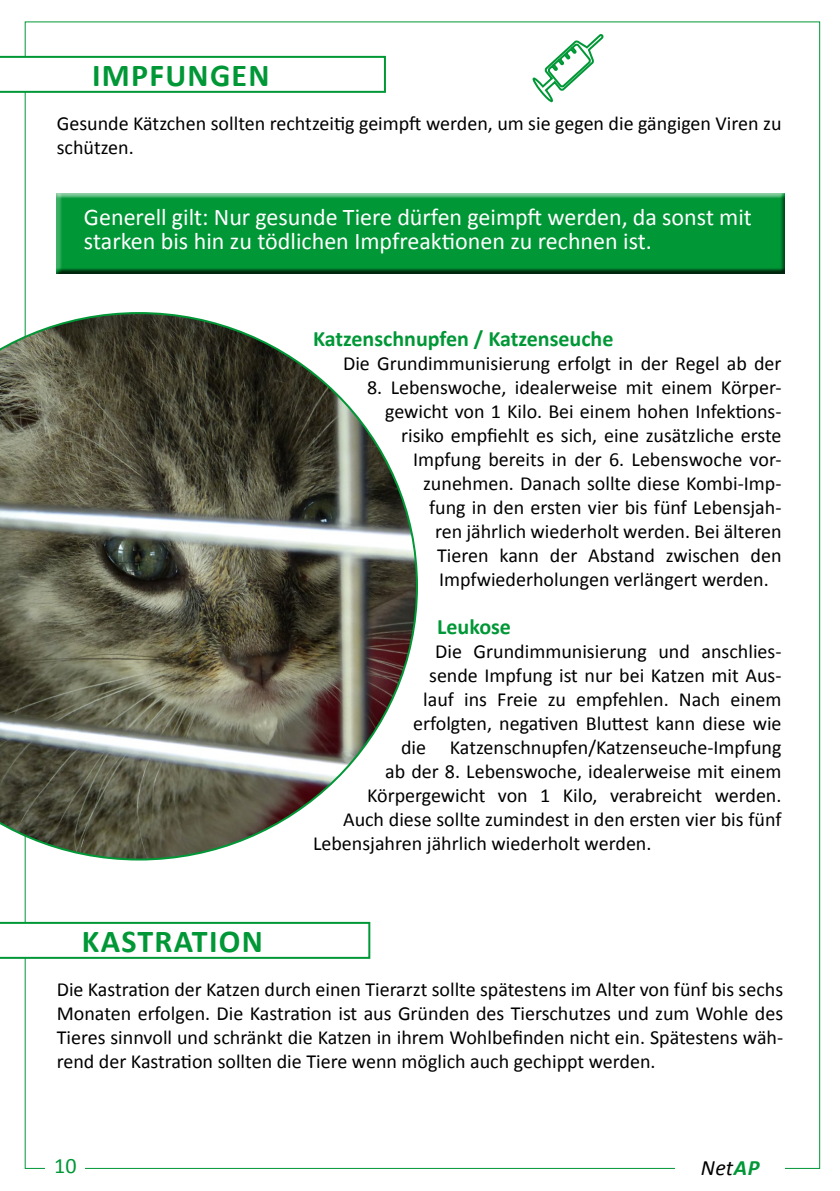
<style>
.page{position:relative;width:840px;height:1191px;background:#fff}
.page>*{position:absolute;margin:0;border:0;box-sizing:border-box;transform-origin:0 0}
.t1{font:700 32px "Calibri";letter-spacing:.04em;color:#009736}
.t2{font:24px/24px "Calibri";color:#fff}
.t3{font:700 22px "Calibri";letter-spacing:-.01em;color:#009736}
.t4{font:italic 22px "Calibri";color:#000}
.t5{font:22px "Calibri";color:#009736}
.t6{font:20px/24px "Calibri";color:#000}
.s1{font-weight:700;color:#009736}
</style>
<div class="page">
<svg style="left:0;top:56px;width:386px;height:37px"></svg>
<svg style="left:0;top:312px;width:418px;height:548px"></svg>
<svg style="left:0;top:922px;width:370px;height:37px"></svg>
<svg style="left:532px;top:34px;width:72px;height:68px"></svg>
<div style="left:53px;top:189px;width:738px;height:85px;background:#000;opacity:.75"></div>
<h1 class="t1" style="left:92px;top:56px;width:179px">impfungen</h1>
<p class="t6" style="left:57px;top:110px;width:725px">Gesunde Kätzchen sollten rechtzeitig geimpft werden, um sie gegen die gängigen Viren zu schützen.</p>
<p class="t2" style="left:84px;top:204px;width:669px">Generell gilt: Nur gesunde Tiere dürfen geimpft werden, da sonst mit starken bis hin zu tödlichen Impfreaktionen zu rechnen ist.</p>
<p class="t3" style="left:313px;top:325px;width:302px">Katzenschnupfen / Katzenseuche</p>
<p class="t6" style="left:343px;top:350px;width:440px">Die Grundimmunisierung erfolgt in der Regel ab der</p>
<p class="t6" style="left:367px;top:374px;width:415px">8. Lebenswoche, idealerweise mit einem Körper-</p>
<p class="t6" style="left:385px;top:398px;width:397px">gewicht von 1 Kilo. Bei einem hohen Infektions-</p>
<p class="t6" style="left:401px;top:422px;width:381px">risiko empfiehlt es sich, eine zusätzliche erste</p>
<p class="t6" style="left:413px;top:446px;width:369px">Impfung bereits in der 6. Lebenswoche vor-</p>
<p class="t6" style="left:423px;top:470px;width:359px">zunehmen. Danach sollte diese Kombi-Imp-</p>
<p class="t6" style="left:429px;top:494px;width:353px">fung in den ersten vier bis fünf Lebensjah-</p>
<p class="t6" style="left:435px;top:518px;width:347px">ren jährlich wiederholt werden. Bei älteren</p>
<p class="t6" style="left:437px;top:542px;width:345px">Tieren kann der Abstand zwischen den</p>
<p class="t6" style="left:439px;top:566px;width:331px">Impfwiederholungen verlängert werden.</p>
<p class="t3" style="left:437px;top:613px;width:75px">Leukose</p>
<p class="t6" style="left:435px;top:638px;width:347px">Die Grundimmunisierung und anschlies-</p>
<p class="t6" style="left:429px;top:662px;width:354px">sende Impfung ist nur bei Katzen mit Aus-</p>
<p class="t6" style="left:423px;top:686px;width:360px">lauf ins Freie zu empfehlen. Nach einem</p>
<p class="t6" style="left:413px;top:710px;width:370px">erfolgten, negativen Bluttest kann diese wie</p>
<p class="t6" style="left:401px;top:734px;width:381px">die Katzenschnupfen/Katzenseuche-Impfung</p>
<p class="t6" style="left:385px;top:758px;width:398px">ab der 8. Lebenswoche, idealerweise mit einem</p>
<p class="t6" style="left:367px;top:782px;width:415px">Körpergewicht von 1 Kilo, verabreicht werden.</p>
<p class="t6" style="left:343px;top:806px;width:439px">Auch diese sollte zumindest in den ersten vier bis fünf</p>
<p class="t6" style="left:313px;top:830px;width:340px">Lebensjahren jährlich wiederholt werden.</p>
<h1 class="t1" style="left:82px;top:922px;width:182px">kastration</h1>
<p class="t6" style="left:57px;top:976px;width:727px;text-align:justify">Die Kastration der Katzen durch einen Tierarzt sollte spätestens im Alter von fünf bis sechs Monaten erfolgen. Die Kastration ist aus Gründen des Tierschutzes und zum Wohle des Tieres sinnvoll und schränkt die Katzen in ihrem Wohlbefinden nicht ein. Spätestens wäh&shy;rend der Kastration sollten die Tiere wenn möglich auch gechippt werden.</p>
<p class="t5" style="left:54px;top:1152px;width:24px">10</p>
<p class="t4" style="left:700px;top:1154px;width:60px">Net<span class="s1">AP</span></p>
</div>
